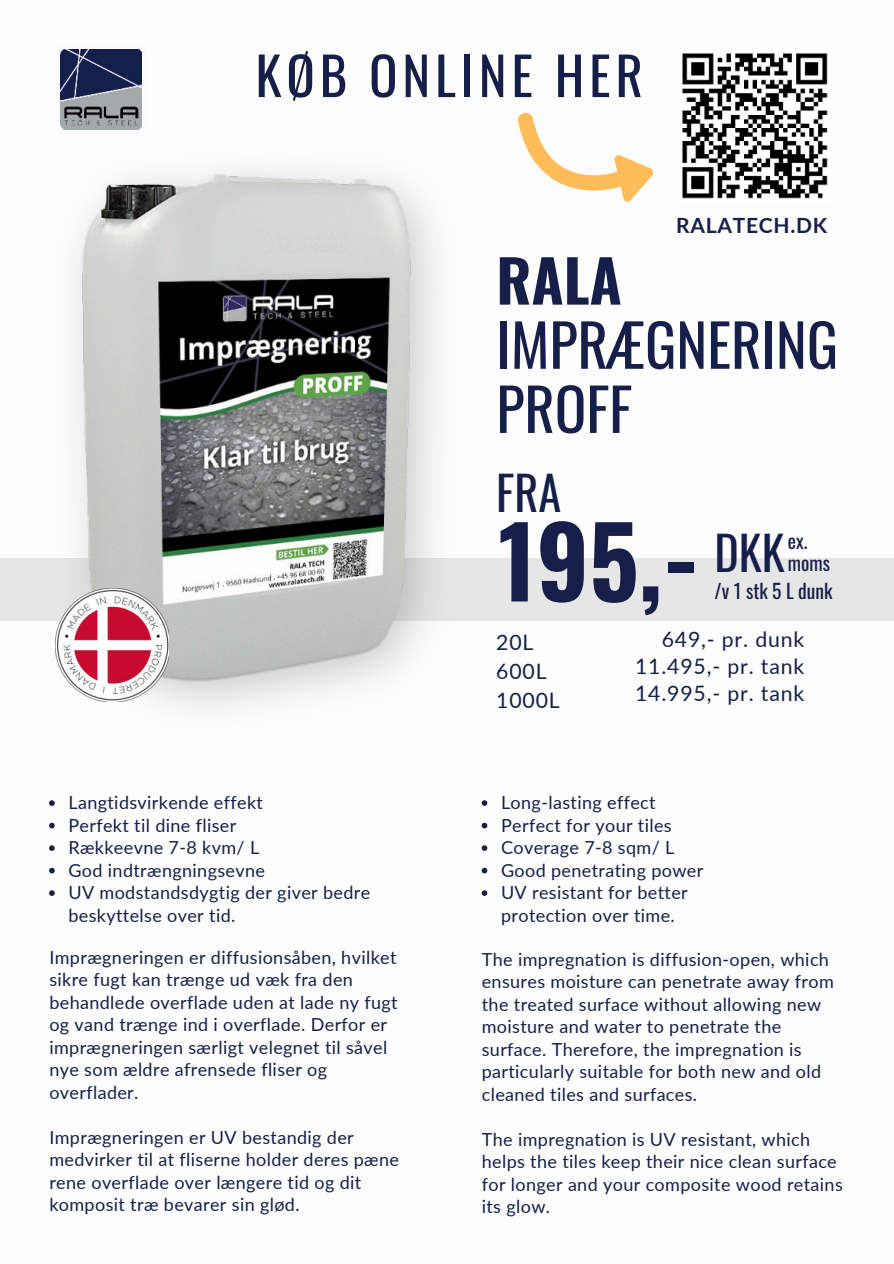
<style>
.page{position:relative;width:894px;height:1264px;background:#fff}
.page>*{position:absolute;margin:0;border:0;box-sizing:border-box;transform-origin:0 0}
.t1{font:700 97.8px "Oswald";color:#151f4a}
.t2{font:58.5px/64.2px "Oswald";color:#151f4a}
.t3{font:700 58.5px "Oswald";color:#151f4a}
.t4{font:52.5px "Oswald";letter-spacing:.095em;color:#151f4a}
.t5{font:46.2px "Oswald";color:#151f4a}
.t6{font:21.3px/29.2px "Lato";letter-spacing:.04em;color:#151f4a}
.t7{font:700 21px "Lato";letter-spacing:.035em;color:#151f4a}
.t8{font:19.5px/22.5px "Oswald";color:#151f4a}
.t9{font:18px/22.5px "Lato";letter-spacing:.02em;color:#151f4a}
</style>
<div class="page">
<svg style="left:518px;top:112px;width:135px;height:90px"></svg>
<svg style="left:141px;top:50px;width:1px;height:49px"></svg>
<img style="left:60px;top:49px;width:81px;height:50px">
<div style="left:0;top:558px;width:893px;height:63px;background:#e6e6e6"></div>
<img style="left:55px;top:99px;width:383px;height:610px">
<img style="left:56px;top:588px;width:112px;height:113px">
<img style="left:682px;top:53px;width:146px;height:146px">
<svg style="left:481px;top:800px;width:6px;height:6px"></svg>
<svg style="left:481px;top:822px;width:6px;height:6px"></svg>
<svg style="left:481px;top:845px;width:6px;height:6px"></svg>
<svg style="left:481px;top:867px;width:6px;height:6px"></svg>
<svg style="left:481px;top:890px;width:6px;height:6px"></svg>
<svg style="left:49px;top:800px;width:6px;height:6px"></svg>
<svg style="left:49px;top:822px;width:6px;height:6px"></svg>
<svg style="left:49px;top:845px;width:6px;height:6px"></svg>
<svg style="left:49px;top:867px;width:6px;height:6px"></svg>
<svg style="left:49px;top:890px;width:6px;height:6px"></svg>
<h3 class="t4" style="left:255px;top:29px;width:389px">KØB ONLINE HER</h3>
<p class="t7" style="left:676px;top:210px;width:152px">RALATECH.DK</p>
<h2 class="t3" style="left:496px;top:250px;width:127px">RALA</h2>
<h2 class="t2" style="left:496px;top:307px;width:343px">IMPRÆGNERING<br>PROFF</h2>
<h3 class="t5" style="left:496px;top:452px;width:66px">FRA</h3>
<h1 class="t1" style="left:498px;top:510px;width:288px">195,- <sup>DKK</sup></h1>
<p class="t8" style="left:787px;top:528px;width:44px">ex. moms</p>
<p class="t8" style="left:714px;top:578px;width:119px">/v 1 stk 5 L dunk</p>
<p class="t9" style="left:68px;top:790px;width:303px">Langtidsvirkende effekt<br>Perfekt til dine fliser<br>Rækkeevne 7-8 kvm/ L<br>God indtrængningsevne<br>UV modstandsdygtig der giver bedre beskyttelse over tid.</p>
<p class="t9" style="left:49px;top:944px;width:350px">Imprægneringen er diffusionsåben, hvilket sikre fugt kan trænge ud væk fra den behandlede overflade uden at lade ny fugt og vand trænge ind i overflade. Derfor er imprægneringen særligt velegnet til såvel nye som ældre afrensede fliser og overflader.</p>
<p class="t9" style="left:49px;top:1124px;width:351px">Imprægneringen er UV bestandig der medvirker til at fliserne holder deres pæne rene overflade over længere tid og dit komposit træ bevarer sin glød.</p>
<p class="t6" style="left:496px;top:626px;width:65px">20L<br>600L<br>1000L</p>
<p class="t6" style="left:635px;top:625px;width:171px;line-height:27px;text-align:justify;text-indent:27px">649,- pr. dunk 11.495,- pr. tank 14.995,- pr. tank</p>
<p class="t9" style="left:501px;top:790px;width:204px">Long-lasting effect<br>Perfect for your tiles<br>Coverage 7-8 sqm/ L<br>Good penetrating power<br>UV resistant for better protection over time.</p>
<p class="t9" style="left:481px;top:947px;width:353px">The impregnation is diffusion-open, which ensures moisture can penetrate away from the treated surface without allowing new moisture and water to penetrate the surface. Therefore, the impregnation is particularly suitable for both new and old cleaned tiles and surfaces.</p>
<p class="t9" style="left:481px;top:1127px;width:362px">The impregnation is UV resistant, which helps the tiles keep their nice clean surface for longer and your composite wood retains its glow.</p>
</div>
